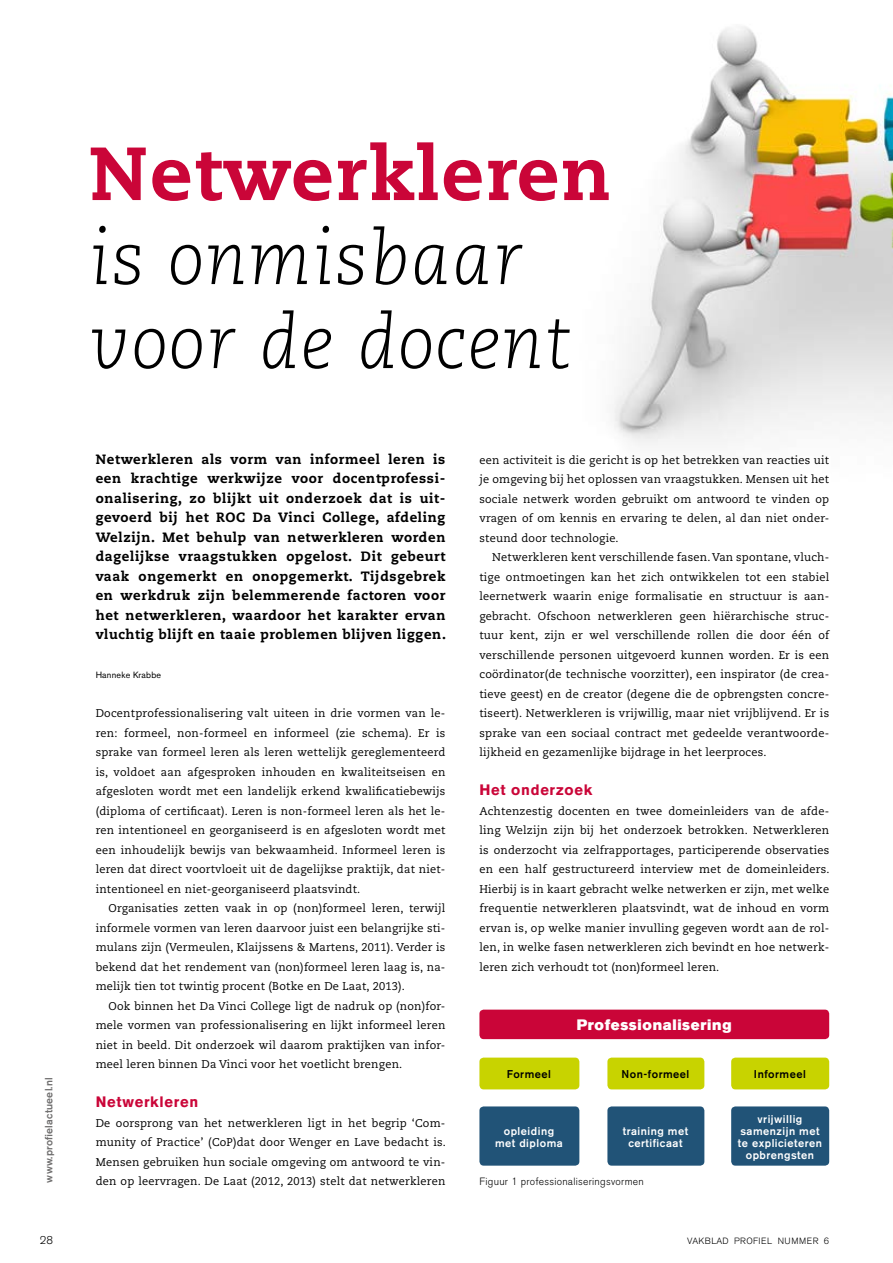
<style>
.page{position:relative;width:893px;height:1263px;background:#fff}
.page>*{position:absolute;margin:0;border:0;box-sizing:border-box;transform-origin:0 0}
.t1{font:italic 300 75px/84px "Caecilia LT Std";letter-spacing:.025em;color:#000}
.t2{font:800 75px "Caecilia LT Std";letter-spacing:.025em;color:#ca0538}
.t3{font:700 15px "Akzidenz Grotesk BE";letter-spacing:.05em;color:#ca0538}
.t4{font:15px "Akzidenz Grotesk BE Super";letter-spacing:.045em;color:#fff}
.t5{font:800 13.5px/19.5px "Caecilia LT Std";letter-spacing:.05em;color:#000;text-align:justify}
.t6{font:11.25px/19.5px "Caecilia LT Std";letter-spacing:.02em;color:#000;text-align:justify}
.t7{font:500 11.25px/12px "Akzidenz Grotesk BE";letter-spacing:.045em;color:#fff;text-align:center}
.t8{font:500 11.25px "Akzidenz Grotesk BE";letter-spacing:.045em;color:#000}
.t9{font:300 11.25px "Akzidenz Grotesk BE";color:#000}
.t10{font:300 10.5px "Akzidenz Grotesk BE";letter-spacing:.025em;color:#000}
.t11{font:500 10.5px "Akzidenz Grotesk BE";letter-spacing:.02em;color:#706f6f}
.t12{font:300 9px "Akzidenz Grotesk BE";letter-spacing:.04em;color:#000}
.t13{font:9px "Akzidenz Grotesk BE";letter-spacing:.025em;color:#000}
</style>
<div class="page">
<img style="left:614px;top:26px;width:279px;height:419px">
<div style="left:479px;top:1010px;width:350px;height:29px;background:#ca0538;border-radius:4px"></div>
<div style="left:479px;top:1057px;width:100px;height:32px;background:#c8d300;border-radius:4px"></div>
<div style="left:479px;top:1106px;width:100px;height:60px;background:#215377;border-radius:4px"></div>
<div style="left:607px;top:1057px;width:97px;height:32px;background:#c8d300;border-radius:4px"></div>
<div style="left:607px;top:1106px;width:97px;height:60px;background:#215377;border-radius:4px"></div>
<div style="left:731px;top:1057px;width:98px;height:32px;background:#c8d300;border-radius:4px"></div>
<div style="left:731px;top:1106px;width:98px;height:60px;background:#215377;border-radius:4px"></div>
<p class="t11" style="left:42px;top:1182px;width:107px;rotate:-90deg">www.profielactueel.nl</p>
<h1 class="t2" style="left:90px;top:127px;width:523px">Netwerkleren</h1>
<h1 class="t1" style="left:90px;top:218px;width:483px">is onmisbaar voor de docent</h1>
<p class="t5" style="left:96px;top:449px;width:352px">Netwerkleren als vorm van informeel leren is een krachtige werkwijze voor docentprofessi&shy;onalisering, zo blijkt uit onderzoek dat is uit&shy;gevoerd bij het ROC Da Vinci College, afdeling Welzijn. Met behulp van netwerkleren worden dagelijkse vraagstukken opgelost. Dit gebeurt vaak ongemerkt en onopgemerkt. Tijdsgebrek en werkdruk zijn belemmerende factoren voor het netwerkleren, waardoor het karakter ervan vluchtig blijft en taaie problemen blijven liggen.</p>
<p class="t13" style="left:96px;top:670px;width:67px">Hanneke Krabbe</p>
<p class="t6" style="left:96px;top:704px;width:351px">Docentprofessionalisering valt uiteen in drie vormen van le&shy;ren: formeel, non-formeel en informeel (zie schema). Er is sprake van formeel leren als leren wettelijk gereglementeerd is, voldoet aan afgesproken inhouden en kwaliteitseisen en afgesloten wordt met een landelijk erkend kwalificatiebewijs (diploma of certificaat). Leren is non-formeel leren als het le&shy;ren intentioneel en georganiseerd is en afgesloten wordt met een inhoudelijk bewijs van bekwaamheid. Informeel leren is leren dat direct voortvloeit uit de dagelijkse praktijk, dat niet&shy;intentioneel en niet-georganiseerd plaatsvindt.</p>
<p class="t6" style="left:96px;top:899px;width:351px;text-indent:13px">Organisaties zetten vaak in op (non)formeel leren, terwijl informele vormen van leren daarvoor juist een belangrijke sti&shy;mulans zijn (Vermeulen, Klaijssens &amp; Martens, 2011). Verder is bekend dat het rendement van (non)formeel leren laag is, na&shy;melijk tien tot twintig procent (Botke en De Laat, 2013).</p>
<p class="t6" style="left:96px;top:996px;width:351px;text-indent:13px">Ook binnen het Da Vinci College ligt de nadruk op (non)for&shy;mele vormen van professionalisering en lijkt informeel leren niet in beeld. Dit onderzoek wil daarom praktijken van infor&shy;meel leren binnen Da Vinci voor het voetlicht brengen.</p>
<h2 class="t3" style="left:96px;top:1093px;width:104px">Netwerkleren</h2>
<p class="t6" style="left:96px;top:1113px;width:352px;text-align:left">De oorsprong van het netwerkleren ligt in het begrip ‘Com&shy;munity of Practice’ (CoP)dat door Wenger en Lave bedacht is.<br>Mensen gebruiken hun sociale omgeving om antwoord te vin&shy;den op leervragen. De Laat (2012, 2013) stelt dat netwerkleren</p>
<p class="t6" style="left:479px;top:450px;width:351px">een activiteit is die gericht is op het betrekken van reacties uit je omgeving bij het oplossen van vraagstukken. Mensen uit het sociale netwerk worden gebruikt om antwoord te vinden op vragen of om kennis en ervaring te delen, al dan niet onder&shy;steund door technologie.</p>
<p class="t6" style="left:479px;top:548px;width:351px;text-indent:13px">Netwerkleren kent verschillende fasen. Van spontane, vluch&shy;tige ontmoetingen kan het zich ontwikkelen tot een stabiel leernetwerk waarin enige formalisatie en structuur is aan&shy;gebracht. Ofschoon netwerkleren geen hiërarchische struc&shy;tuur kent, zijn er wel verschillende rollen die door één of verschillende personen uitgevoerd kunnen worden. Er is een coördinator(de technische voorzitter), een inspirator (de crea&shy;tieve geest) en de creator (degene die de opbrengsten concre&shy;tiseert). Netwerkleren is vrijwillig, maar niet vrijblijvend. Er is sprake van een sociaal contract met gedeelde verantwoorde&shy;lijkheid en gezamenlijke bijdrage in het leerproces.</p>
<h2 class="t3" style="left:479px;top:781px;width:114px">Het onderzoek</h2>
<p class="t6" style="left:479px;top:801px;width:352px">Achtenzestig docenten en twee domeinleiders van de afde&shy;ling Welzijn zijn bij het onderzoek betrokken. Netwerkleren is onderzocht via zelfrapportages, participerende observaties en een half gestructureerd interview met de domeinleiders.<br>Hierbij is in kaart gebracht welke netwerken er zijn, met welke frequentie netwerkleren plaatsvindt, wat de inhoud en vorm ervan is, op welke manier invulling gegeven wordt aan de rol&shy;len, in welke fasen netwerkleren zich bevindt en hoe netwerk&shy;leren zich verhoudt tot (non)formeel leren.</p>
<p class="t8" style="left:507px;top:1067px;width:46px">Formeel</p>
<p class="t7" style="left:495px;top:1124px;width:69px">opleiding met diploma</p>
<h2 class="t4" style="left:577px;top:1016px;width:156px">Professionalisering</h2>
<p class="t8" style="left:621px;top:1067px;width:69px">Non-formeel</p>
<p class="t7" style="left:623px;top:1124px;width:67px">training met certificaat</p>
<p class="t8" style="left:754px;top:1067px;width:53px">Informeel</p>
<p class="t7" style="left:738px;top:1112px;width:85px">vrijwillig samenzijn met te explicieteren opbrengsten</p>
<p class="t10" style="left:479px;top:1175px;width:166px">Figuur 1 professionaliseringsvormen</p>
<p class="t9" style="left:40px;top:1233px;width:15px">28</p>
<p class="t12" style="left:687px;top:1235px;width:143px">VAKBLAD PROFIEL NUMMER 6</p>
</div>
